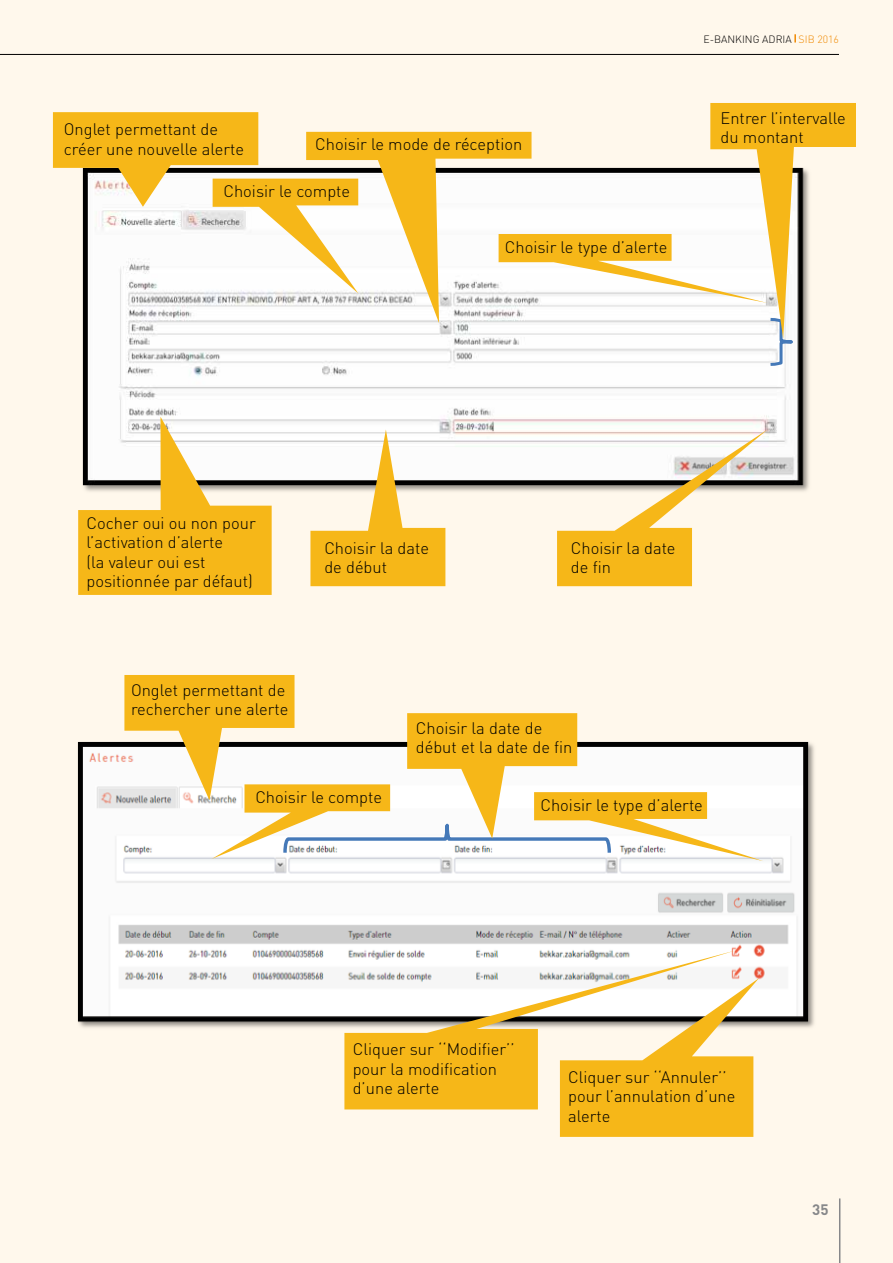
<style>
.page{position:relative;width:893px;height:1263px;background:#fff8ec}
.page>*{position:absolute;margin:0;border:0;box-sizing:border-box;transform-origin:0 0}
.t1{font:300 16.5px/19.5px "DIN";color:#000}
.t2{font:700 15px "DIN";color:#87888a}
.t3{font:300 10.5px "DIN";color:#000}
.s1{color:#f08a03}
</style>
<div class="page">
<svg style="left:794px;top:34px;width:2px;height:9px"></svg>
<hr style="left:0;top:54px;width:839px;height:1px;background:#000">
<hr style="left:839px;top:1198px;width:1px;height:65px;background:#87888a">
<img style="left:82px;top:367px;width:727px;height:125px">
<svg style="left:78px;top:417px;width:194px;height:178px"></svg>
<svg style="left:310px;top:429px;width:135px;height:157px"></svg>
<svg style="left:557px;top:429px;width:210px;height:157px"></svg>
<img style="left:77px;top:741px;width:737px;height:287px">
<svg style="left:53px;top:103px;width:803px;height:264px"></svg>
<svg style="left:124px;top:675px;width:639px;height:186px"></svg>
<svg style="left:344px;top:950px;width:392px;height:159px"></svg>
<svg style="left:560px;top:978px;width:199px;height:159px"></svg>
<p class="t1" style="left:64px;top:119px;width:182px">Onglet permettant de créer une nouvelle alerte</p>
<p class="t1" style="left:315px;top:135px;width:209px">Choisir le mode de réception</p>
<p class="t1" style="left:223px;top:181px;width:128px">Choisir le compte</p>
<p class="t1" style="left:505px;top:237px;width:164px">Choisir le type d’alerte</p>
<p class="t3" style="left:703px;top:32px;width:137px">E-BANKING ADRIA <span class="s1">SIB 2016</span></p>
<p class="t1" style="left:720px;top:108px;width:127px">Entrer l’intervalle du montant</p>
<p class="t1" style="left:86px;top:513px;width:171px">Cocher oui ou non pour l’activation d’alerte<br>(la valeur oui est positionnée par défaut)</p>
<p class="t1" style="left:131px;top:680px;width:159px">Onglet permettant de rechercher une alerte</p>
<p class="t1" style="left:324px;top:538px;width:106px">Choisir la date de début</p>
<p class="t1" style="left:571px;top:538px;width:106px">Choisir la date de fin</p>
<p class="t1" style="left:416px;top:718px;width:158px">Choisir la date de début et la date de fin</p>
<p class="t1" style="left:255px;top:787px;width:128px">Choisir le compte</p>
<p class="t1" style="left:540px;top:795px;width:164px">Choisir le type d’alerte</p>
<p class="t1" style="left:353px;top:1039px;width:164px">Cliquer sur ‘‘Modifier’’ pour la modification d’une alerte</p>
<p class="t1" style="left:568px;top:1067px;width:169px">Cliquer sur ‘‘Annuler’’ pour l’annulation d’une alerte</p>
<p class="t2" style="left:812px;top:1200px;width:18px">35</p>
</div>
